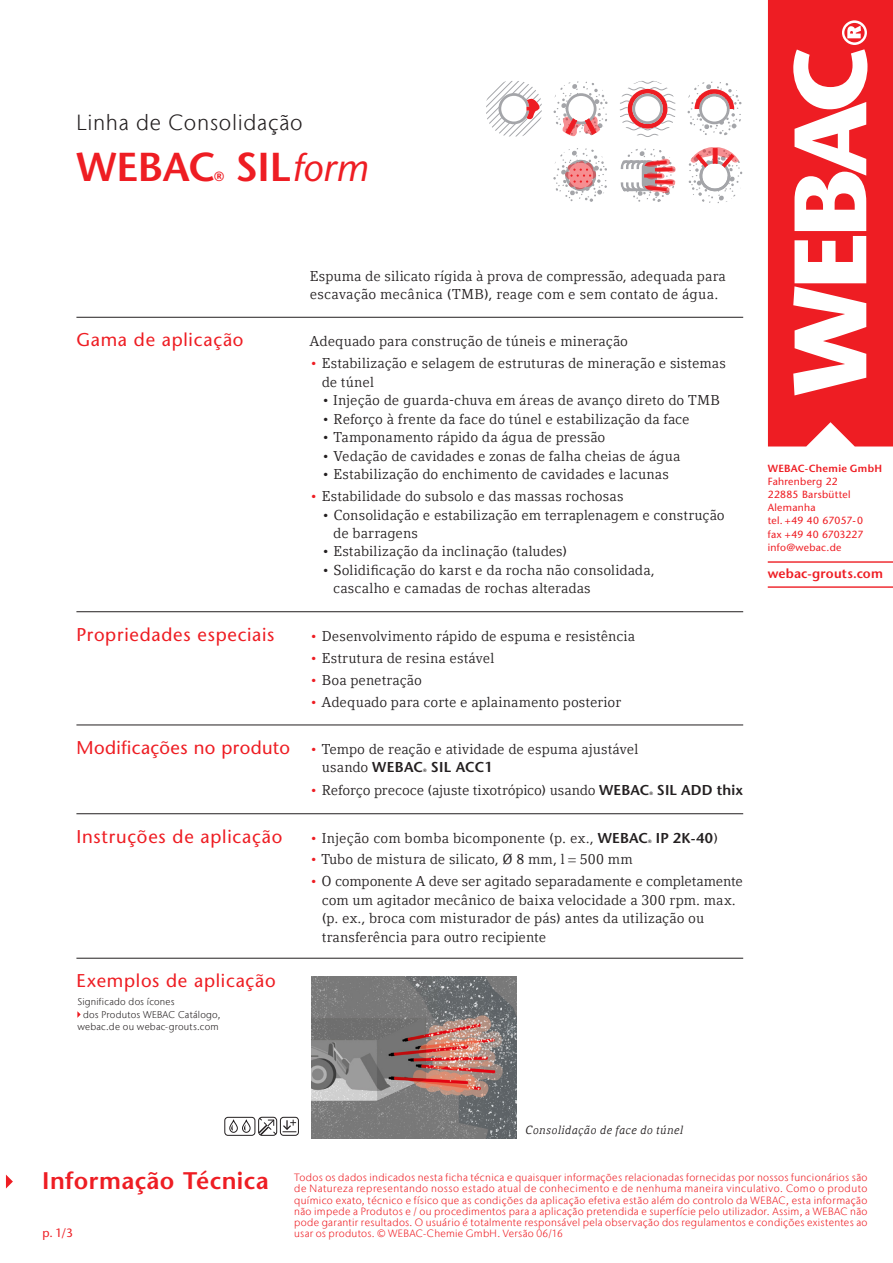
<style>
.page{position:relative;width:893px;height:1263px;background:#fff}
.page>*{position:absolute;margin:0;border:0;box-sizing:border-box;transform-origin:0 0}
.t1{font:600 40.35px "Stone Sans";letter-spacing:-.01em;color:#ee1d23}
.t2{font:italic 500 38.7px "Stone Sans Std";color:#ee1d23}
.t3{font:600 24px "Stone Sans";letter-spacing:.015em;color:#ee1d23}
.t4{font:300 21.9px "Stone Sans IIITC Com";letter-spacing:.03em;color:#231f20}
.t5{font:18.45px "Stone Sans";letter-spacing:.04em;color:#ee1d23}
.t6{font:14.25px/18.5px "Compatil Letter LT Com";letter-spacing:.005em;color:#231f20}
.t7{font:600 14.25px "Stone Sans";letter-spacing:.015em;color:#231f20}
.t8{font:600 13.35px "Stone Sans";color:#ee1d23}
.t9{font:600 13.05px "Stone Sans";letter-spacing:.01em;color:#ee1d23}
.t10{font:12px "Stone Sans";color:#ee1d23}
.t11{font:italic 11.7px "Compatil Letter LT Com";letter-spacing:.025em;color:#231f20}
.t12{font:300 10.5px/11.2px "Stone Sans IIITC Com";letter-spacing:.025em;color:#ee1d23;text-align:justify}
.t13{font:10.35px/13.2px "Stone Sans";letter-spacing:.025em;color:#ee1d23}
.t14{font:600 10.35px "Stone Sans";letter-spacing:.025em;color:#ee1d23}
.t15{font:300 9.75px "Stone Sans IIITC Com";letter-spacing:.025em;color:#231f20}
.t16{font:600 4.65px "Stone Sans";color:#231f20}
.s1{font-family:"Stone Sans";font-weight:600;font-style:normal;font-size:40.35px}
.s2{color:#ee1d23}
.s3{font-family:"Stone Sans";font-size:18.45px;color:#ee1d23}
.s4{font-family:"Stone Sans";font-weight:600}
.s5{font-family:"Compatil Letter LT Com";font-weight:400}
</style>
<div class="page">
<svg style="left:6px;top:1174px;width:7px;height:14px"></svg>
<hr style="left:768px;top:586px;width:125px;height:2px;background:#ee1d23">
<hr style="left:768px;top:561px;width:125px;height:2px;background:#ee1d23">
<svg style="left:768px;top:0;width:125px;height:446px;fill:#ee1d23"></svg>
<hr style="left:76px;top:317px;width:667px;height:1px;background:#231f20">
<hr style="left:76px;top:611px;width:667px;height:1px;background:#231f20">
<hr style="left:76px;top:725px;width:667px;height:1px;background:#231f20">
<hr style="left:76px;top:813px;width:667px;height:1px;background:#231f20">
<hr style="left:76px;top:958px;width:667px;height:1px;background:#231f20">
<div style="left:224px;top:1117px;width:31px;height:19px;border:1px solid #231f20;border-radius:3px"></div>
<svg style="left:229px;top:1118px;width:22px;height:15px"></svg>
<div style="left:258px;top:1117px;width:19px;height:19px;border:1px solid #231f20;border-radius:4px"></div>
<div style="left:280px;top:1117px;width:19px;height:19px;border:1px solid #231f20;border-radius:3px"></div>
<svg style="left:258px;top:1117px;width:38px;height:18px"></svg>
<svg style="left:688px;top:147px;width:55px;height:56px"></svg>
<svg style="left:620px;top:148px;width:56px;height:54px"></svg>
<svg style="left:553px;top:148px;width:54px;height:54px"></svg>
<svg style="left:553px;top:81px;width:55px;height:56px"></svg>
<svg style="left:620px;top:81px;width:55px;height:56px"></svg>
<svg style="left:687px;top:81px;width:55px;height:54px"></svg>
<svg style="left:486px;top:81px;width:56px;height:55px"></svg>
<img style="left:311px;top:977px;width:205px;height:161px">
<svg style="left:77px;top:1011px;width:4px;height:7px"></svg>
<h3 class="t4" style="left:76px;top:109px;width:228px">Linha de Consolidação</h3>
<h1 class="t1" style="left:76px;top:142px;width:140px">WEBAC</h1>
<h2 class="t2" style="left:235px;top:144px;width:134px"><span class="s1">SIL</span>form</h2>
<p class="t8" style="left:214px;top:168px;width:12px">®</p>
<p class="t6" style="left:310px;top:266px;width:418px">Espuma de silicato rígida à prova de compressão, adequada para escavação mecânica (TMB), reage com e sem contato de água.</p>
<p class="t5" style="left:76px;top:329px;width:169px">Gama de aplicação</p>
<p class="t6" style="left:310px;top:332px;width:320px">Adequado para construção de túneis e mineração</p>
<p class="t6" style="left:322px;top:354px;width:406px;text-indent:-12px"><span class="s2">•</span> Estabilização e selagem de estruturas de mineração e sistemas de túnel</p>
<p class="t6" style="left:322px;top:391px;width:400px">• Injeção de guarda-chuva em áreas de avanço direto do TMB</p>
<p class="t6" style="left:322px;top:409px;width:369px">• Reforço à frente da face do túnel e estabilização da face</p>
<p class="t6" style="left:322px;top:428px;width:285px">• Tamponamento rápido da água de pressão</p>
<p class="t6" style="left:322px;top:446px;width:360px">• Vedação de cavidades e zonas de falha cheias de água</p>
<p class="t6" style="left:322px;top:465px;width:349px">• Estabilização do enchimento de cavidades e lacunas</p>
<p class="t6" style="left:310px;top:487px;width:315px"><span class="s2">•</span> Estabilidade do subsolo e das massas rochosas</p>
<p class="t6" style="left:333px;top:505px;width:393px;text-indent:-11px">• Consolidação e estabilização em terraplenagem e construção de barragens</p>
<p class="t6" style="left:322px;top:542px;width:247px">• Estabilização da inclinação (taludes)</p>
<p class="t6" style="left:333px;top:561px;width:323px;text-indent:-11px">• Solidificação do karst e da rocha não consolidada, cascalho e camadas de rochas alteradas</p>
<p class="t5" style="left:76px;top:623px;width:200px">Propriedades especiais</p>
<p class="t6" style="left:310px;top:626px;width:327px"><span class="s2">•</span> Desenvolvimento rápido de espuma e resistência</p>
<p class="t6" style="left:310px;top:648px;width:186px"><span class="s2">•</span> Estrutura de resina estável</p>
<p class="t6" style="left:310px;top:670px;width:114px"><span class="s2">•</span> Boa penetração</p>
<p class="t6" style="left:310px;top:693px;width:313px"><span class="s2">•</span> Adequado para corte e aplainamento posterior</p>
<p class="t6" style="left:322px;top:740px;width:318px;text-indent:-245px"><span class="s3">Modificações no produto</span> <span class="s2">•</span> Tempo de reação e atividade de espuma ajustável usando <span class="s4">WEBAC</span></p>
<p class="t16" style="left:423px;top:768px;width:5px">®</p>
<p class="t7" style="left:431px;top:759px;width:63px">SIL ACC1</p>
<p class="t6" style="left:310px;top:781px;width:341px"><span class="s2">•</span> Reforço precoce (ajuste tixotrópico) usando <span class="s4">WEBAC</span></p>
<p class="t16" style="left:649px;top:791px;width:5px">®</p>
<p class="t7" style="left:657px;top:782px;width:88px">SIL ADD thix</p>
<p class="t5" style="left:76px;top:825px;width:207px">Instruções de aplicação</p>
<p class="t6" style="left:310px;top:828px;width:340px"><span class="s2">•</span> Injeção com bomba bicomponente (p. ex., <span class="s4">WEBAC</span></p>
<p class="t16" style="left:648px;top:838px;width:5px">®</p>
<p class="t7" style="left:656px;top:829px;width:64px">IP 2K-40<span class="s5">)</span></p>
<p class="t6" style="left:310px;top:850px;width:324px"><span class="s2">•</span> Tubo de mistura de silicato, Ø 8 mm, l = 500 mm</p>
<p class="t6" style="left:322px;top:872px;width:423px;text-indent:-12px"><span class="s2">•</span> O componente A deve ser agitado separadamente e completamente com um agitador mecânico de baixa velocidade a 300 rpm. max. (p. ex., broca com misturador de pás) antes da utilização ou transferência para outro recipiente</p>
<p class="t5" style="left:76px;top:969px;width:201px">Exemplos de aplicação</p>
<p class="t15" style="left:77px;top:996px;width:99px">Significado dos ícones</p>
<p class="t15" style="left:83px;top:1008px;width:139px">dos Produtos WEBAC Catálogo,</p>
<p class="t15" style="left:77px;top:1020px;width:143px">webac.de ou webac-grouts.com</p>
<p class="t14" style="left:768px;top:462px;width:116px">WEBAC-Chemie GmbH</p>
<p class="t13" style="left:768px;top:475px;width:97px">Fahrenberg 22<br>22885 Barsbüttel<br>Alemanha<br>tel. +49 40 67057-0 fax +49 40 6703227 info@webac.de</p>
<p class="t9" style="left:768px;top:566px;width:117px">webac-grouts.com</p>
<p class="t11" style="left:526px;top:1123px;width:160px">Consolidação de face do túnel</p>
<h3 class="t3" style="left:42px;top:1166px;width:228px">Informação Técnica</h3>
<p class="t10" style="left:43px;top:1226px;width:32px">p. 1/3</p>
<p class="t12" style="left:294px;top:1172px;width:575px">Todos os dados indicados nesta ficha técnica e quaisquer informações relacionadas fornecidas por nossos funcionários são de Natureza representando nosso estado atual de conhecimento e de nenhuma maneira vinculativo. Como o produto químico exato, técnico e físico que as condições da aplicação efetiva estão além do controlo da WEBAC, esta informação não impede a Produtos e / ou procedimentos para a aplicação pretendida e superfície pelo utilizador. Assim, a WEBAC não pode garantir resultados. O usuário é totalmente responsável pela observação dos regulamentos e condições existentes ao usar os produtos. © WEBAC-Chemie GmbH. Versão 06/16</p>
</div>
